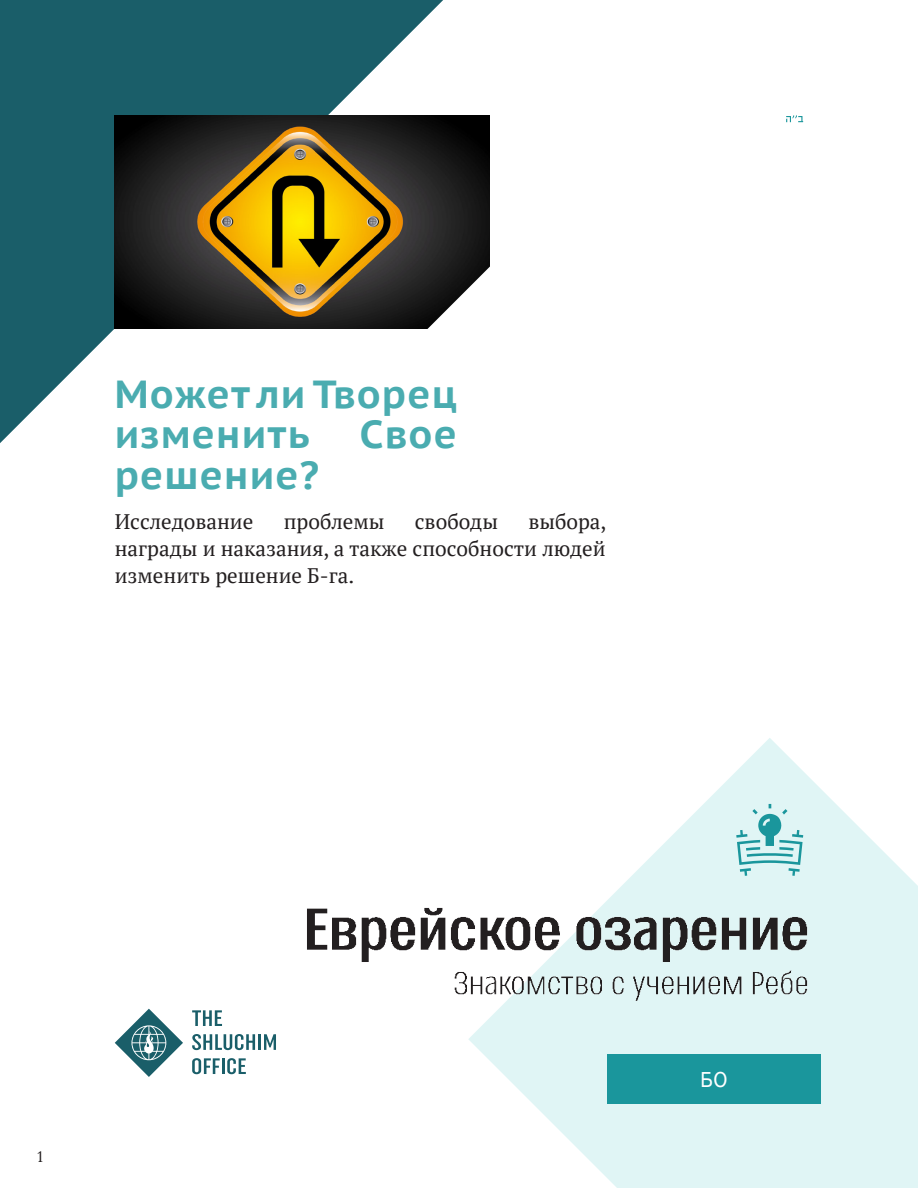
<style>
.page{position:relative;width:918px;height:1188px;background:#fff}
.page>*{position:absolute;margin:0;border:0;box-sizing:border-box;transform-origin:0 0}
.כותרת_בתוך_השיחה{font:700 39px/40.5px "PT Sans Caption";letter-spacing:.03em;color:#4aacb0;text-align:right}
.t1{font:22.35px "Franklin Gothic";color:#fff}
.t2{font:21px/27px "PT Serif";color:#231f20}
.t3{font:15px "Lora";color:#231f20}
</style>
<div class="page">
<svg style="left:468px;top:738px;width:450px;height:450px;fill:#e0f5f5"></svg>
<svg style="left:115px;top:1009px;width:68px;height:68px"></svg>
<svg style="left:192px;top:1010px;width:30px;height:16px"></svg>
<svg style="left:192px;top:1034px;width:63px;height:16px"></svg>
<hr style="left:258px;top:1034px;width:3px;height:16px;background:#1a5e69">
<svg style="left:264px;top:1034px;width:12px;height:16px"></svg>
<svg style="left:192px;top:1058px;width:54px;height:16px"></svg>
<svg style="left:0;top:0;width:443px;height:443px;fill:#1a5e69"></svg>
<svg style="left:786px;top:115px;width:17px;height:7px"></svg>
<svg style="left:736px;top:804px;width:67px;height:72px"></svg>
<img style="left:115px;top:115px;width:374px;height:213px">
<svg style="left:414px;top:255px;width:76px;height:159px"></svg>
<img style="left:307px;top:902px;width:566px;height:130px">
<div style="left:607px;top:1054px;width:214px;height:50px;background:#1a969c"></div>
<p class="כותרת_בתוך_השיחה" style="left:115px;top:373px;width:344px">Можетли Творец<br>Свое</p>
<p class="כותרת_בתוך_השיחה" style="left:115px;top:414px;width:206px;text-align:left">изменить решение?</p>
<p class="t2" style="left:284px;top:508px;width:102px">проблемы</p>
<p class="t2" style="left:415px;top:508px;width:85px">свободы</p>
<p class="t2" style="left:528px;top:508px;width:80px">выбора,</p>
<p class="t2" style="left:115px;top:508px;width:492px">Исследование<br>награды и наказания а, также способности людей изменить решение Б-га.</p>
<p class="t3" style="left:38px;top:1145px;width:7px">1</p>
<p class="t1" style="left:700px;top:1066px;width:29px">БО</p>
</div>
